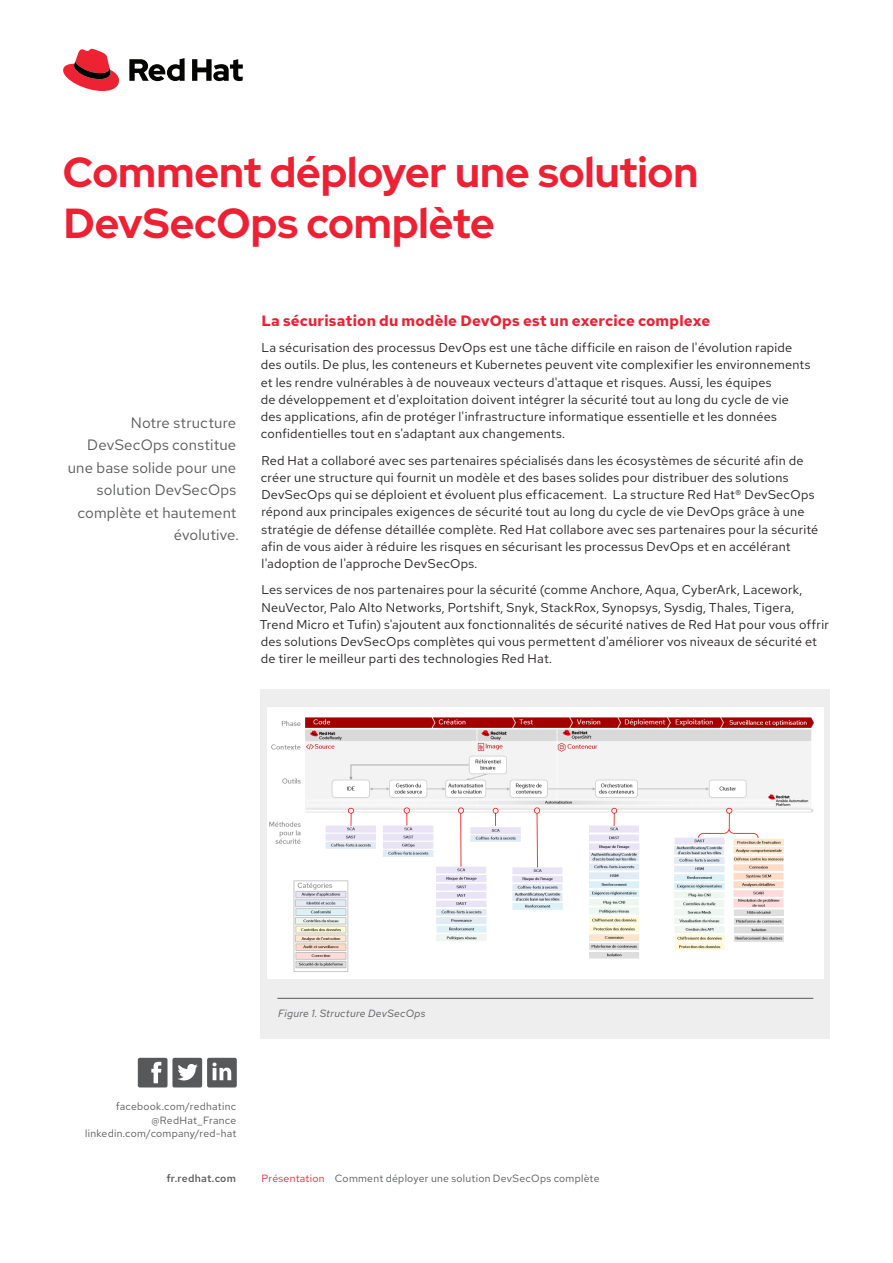
<style>
.page{position:relative;width:893px;height:1263px;background:#fff}
.page>*{position:absolute;margin:0;border:0;box-sizing:border-box;transform-origin:0 0}
.Header_-_Title{font:700 42px/50.4px "Red Hat Display";color:#ed2133}
.Sidebar_-_Body__left{font:15px/22.5px "Red Hat Text";letter-spacing:.01em;color:#57585a;text-align:right}
.Main_-_Subhead_1{font:700 15px "Red Hat Text";letter-spacing:.01em;color:#ed2133}
.Main_-_Body{font:12.75px/17.2px "Red Hat Text";letter-spacing:.02em;color:#231f20}
.Footer_-_Running_Foo{font:10.5px/13.5px "Red Hat Text";letter-spacing:.025em;color:#57585a;text-align:right}
.Main_-_Image_Caption{font:italic 10.5px "Red Hat Text";letter-spacing:.03em;color:#57585a}
.t1{font:500 10.5px "Red Hat Text";letter-spacing:.02em;color:#57585a}
.s1{color:#ed2133}
</style>
<div class="page">
<svg style="left:138px;top:1058px;width:99px;height:29px"></svg>
<div style="left:261px;top:689px;width:569px;height:350px;background:#eeeeef"></div>
<img style="left:267px;top:708px;width:557px;height:270px">
<hr style="left:277px;top:998px;width:536px;height:1px;background:#57585a">
<svg style="left:63px;top:49px;width:56px;height:42px"></svg>
<svg style="left:129px;top:58px;width:114px;height:23px"></svg>
<p class="Header_-_Title" style="left:63px;top:147px;width:637px">Comment déployer une solution<br>DevSecOps complète</p>
<p class="Sidebar_-_Body__left" style="left:68px;top:411px;width:172px">Notre structure<br>DevSecOps constitue une base solide pour une solution DevSecOps complète et hautement évolutive.</p>
<p class="Main_-_Subhead_1" style="left:261px;top:311px;width:450px">La sécurisation du modèle DevOps est un exercice complexe</p>
<p class="Main_-_Body" style="left:261px;top:339px;width:551px">La sécurisation des processus DevOps est une tâche difficile en raison de l'évolution rapide des outils. De plus, les conteneurs et Kubernetes peuvent vite complexifier les environnements et les rendre vulnérables à de nouveaux vecteurs d'attaque et risques. Aussi, les équipes<br>de développement et d'exploitation doivent intégrer la sécurité tout au long du cycle de vie des applications, afin de protéger l'infrastructure informatique essentielle et les données confidentielles tout en s'adaptant aux changements.</p>
<p class="Main_-_Body" style="left:261px;top:451px;width:559px">Red Hat a collaboré avec ses partenaires spécialisés dans les écosystèmes de sécurité afin de créer une structure qui fournit un modèle et des bases solides pour distribuer des solutions DevSecOps qui se déploient et évoluent plus efficacement. La structure Red Hat® DevSecOps répond aux principales exigences de sécurité tout au long du cycle de vie DevOps grâce à une stratégie de défense détaillée complète. Red Hat collabore avec ses partenaires pour la sécurité afin de vous aider à réduire les risques en sécurisant les processus DevOps et en accélérant l'adoption de l'approche DevSecOps.</p>
<p class="Main_-_Body" style="left:260px;top:581px;width:571px">Les services de nos partenaires pour la sécurité (comme Anchore, Aqua, CyberArk, Lacework, NeuVector, Palo Alto Networks, Portshift, Snyk, StackRox, Synopsys, Sysdig, Thales, Tigera, Trend Micro et Tufin) s'ajoutent aux fonctionnalités de sécurité natives de Red Hat pour vous offrir des solutions DevSecOps complètes qui vous permettent d'améliorer vos niveaux de sécurité et de tirer le meilleur parti des technologies Red Hat.</p>
<p class="Footer_-_Running_Foo" style="left:85px;top:1099px;width:153px">facebook.com/redhatinc @RedHat_France linkedin.com/company/red-hat</p>
<p class="Main_-_Image_Caption" style="left:278px;top:1006px;width:149px">Figure 1. Structure DevSecOps</p>
<p class="t1" style="left:166px;top:1171px;width:71px">fr.redhat.com</p>
<p class="Footer_-_Running_Foo" style="left:262px;top:1171px;width:339px"><span class="s1">Présentation</span> Comment déployer une solution DevSecOps complète</p>
</div>
